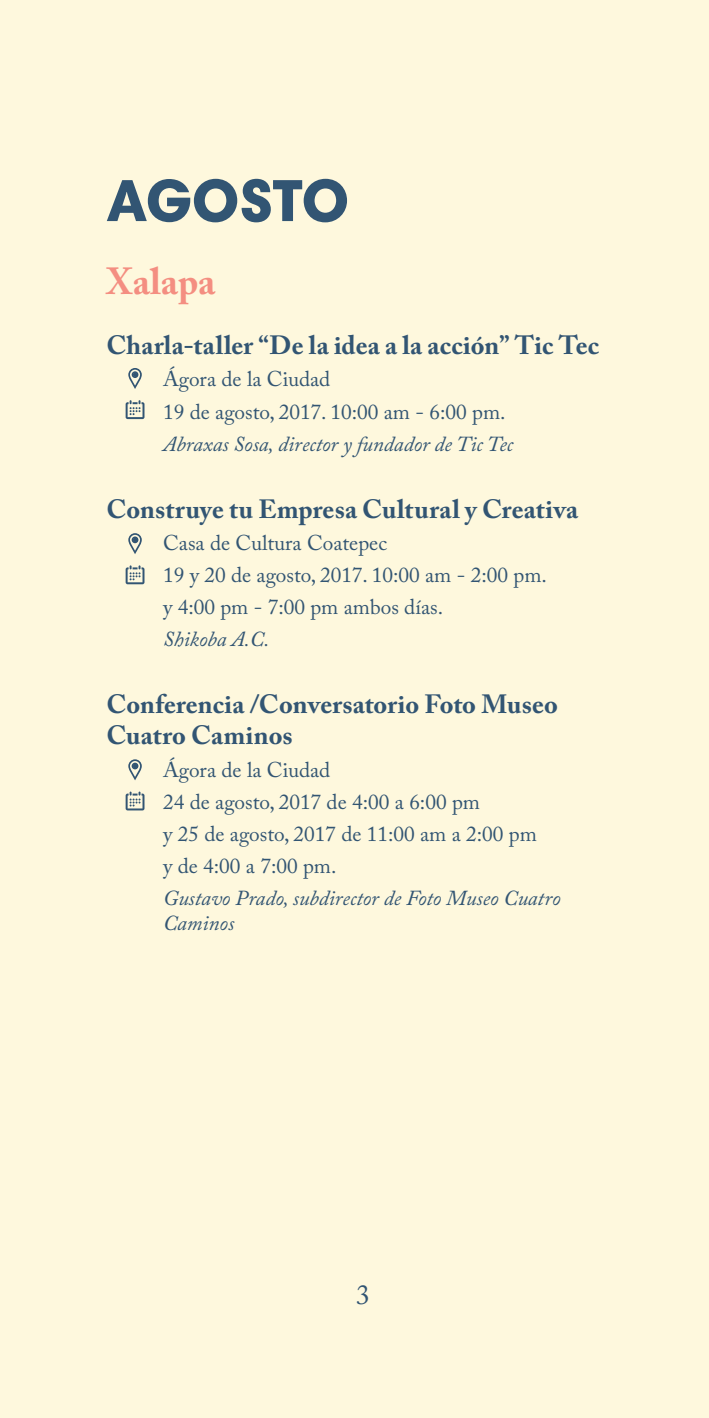
<style>
.page{position:relative;width:709px;height:1418px;background:#fff}
.page>*{position:absolute;margin:0;border:0;box-sizing:border-box;transform-origin:0 0}
.MES{font:900 60px "Harmonia Sans Pro Cyr";letter-spacing:-.01em;color:#325573}
.CIUDAD{font:700 37.5px "Adobe Caslon Pro";color:#f48e81}
.LUGAR{font:27.5px "Adobe Caslon Pro";color:#325573}
.TÌTULO{font:700 26.25px/31.5px "Adobe Caslon Pro";letter-spacing:.005em;color:#325573}
.LUGAR-2{font:21.25px "Adobe Caslon Pro";color:#325573}
.PERSONA{font:italic 21.25px/25px "Adobe Caslon Pro";color:#325573}
</style>
<div class="page">
<div style="left:0;top:0;width:709px;height:1417px;background:#fef8dd"></div>
<svg style="left:128px;top:368px;width:14px;height:21px"></svg>
<svg style="left:128px;top:533px;width:14px;height:21px"></svg>
<svg style="left:128px;top:759px;width:14px;height:21px"></svg>
<svg style="left:126px;top:400px;width:18px;height:19px"></svg>
<svg style="left:126px;top:565px;width:18px;height:19px"></svg>
<svg style="left:126px;top:791px;width:18px;height:19px"></svg>
<p class="MES" style="left:106px;top:162px;width:244px">AGOSTO</p>
<p class="CIUDAD" style="left:106px;top:259px;width:110px">Xalapa</p>
<p class="TÌTULO" style="left:106px;top:329px;width:494px">Charla-taller “De la idea a la acción” Tic Tec</p>
<p class="LUGAR-2" style="left:163px;top:366px;width:169px">Ágora de la Ciudad</p>
<p class="LUGAR-2" style="left:163px;top:399px;width:344px">19 de agosto, 2017. 10:00 am - 6:00 pm.</p>
<p class="PERSONA" style="left:163px;top:431px;width:352px">Abraxas Sosa, director y fundador de Tic Tec</p>
<p class="TÌTULO" style="left:106px;top:493px;width:473px">Construye tu Empresa Cultural y Creativa</p>
<p class="LUGAR-2" style="left:163px;top:530px;width:225px">Casa de Cultura Coatepec</p>
<p class="LUGAR-2" style="left:163px;top:562px;width:385px">19 y 20 de agosto, 2017. 10:00 am - 2:00 pm.</p>
<p class="LUGAR-2" style="left:163px;top:594px;width:281px">y 4:00 pm - 7:00 pm ambos días.</p>
<p class="PERSONA" style="left:163px;top:626px;width:108px">Shikoba A.C.</p>
<p class="TÌTULO" style="left:106px;top:688px;width:453px">Conferencia /Conversatorio Foto Museo<br>Cuatro Caminos</p>
<p class="LUGAR-2" style="left:163px;top:756px;width:169px">Ágora de la Ciudad</p>
<p class="LUGAR-2" style="left:163px;top:789px;width:318px">24 de agosto, 2017 de 4:00 a 6:00 pm</p>
<p class="LUGAR-2" style="left:163px;top:821px;width:375px">y 25 de agosto, 2017 de 11:00 am a 2:00 pm</p>
<p class="LUGAR-2" style="left:163px;top:853px;width:175px">y de 4:00 a 7:00 pm.</p>
<p class="PERSONA" style="left:163px;top:885px;width:399px">Gustavo Prado, subdirector de Foto Museo Cuatro<br>Caminos</p>
<p class="LUGAR" style="left:356px;top:1277px;width:15px">3</p>
</div>
